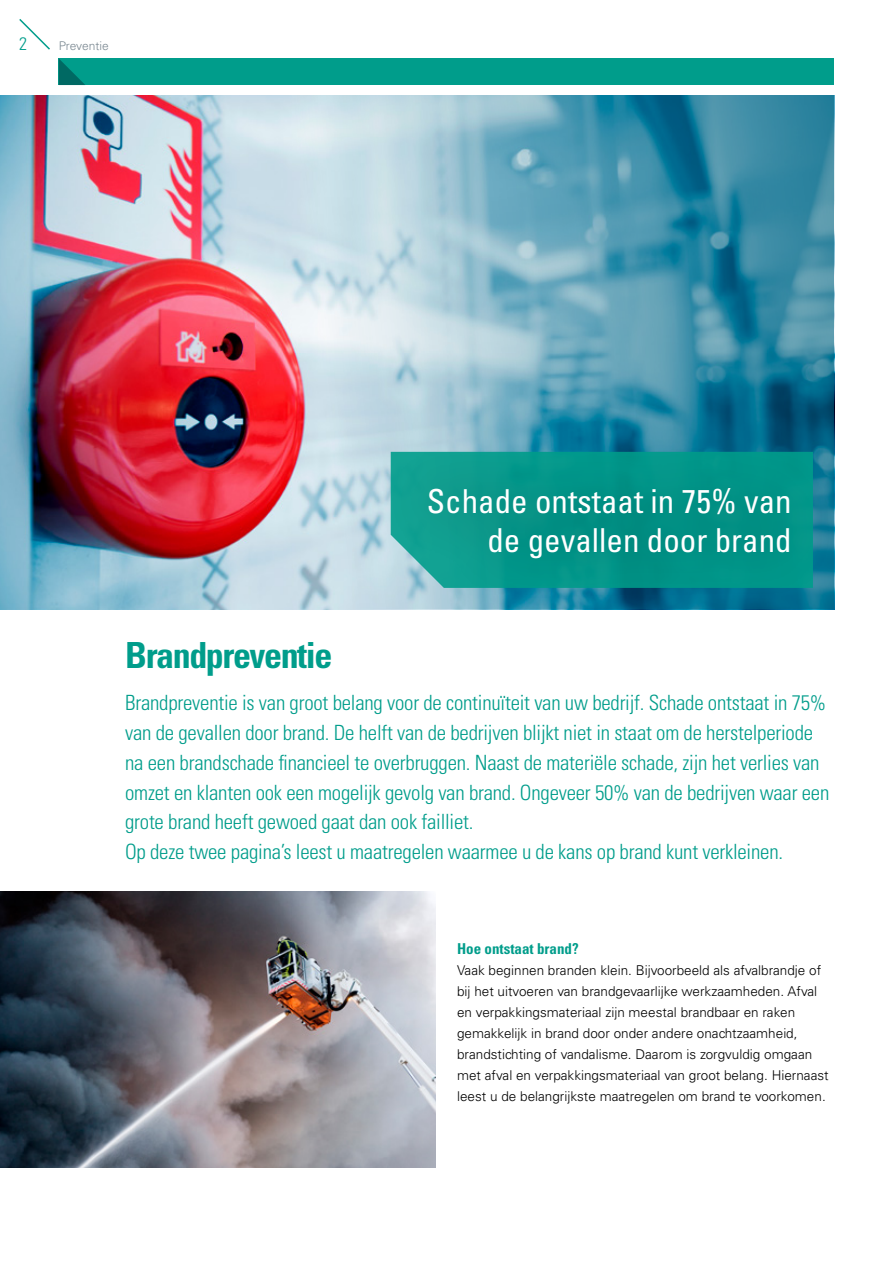
<style>
.page{position:relative;width:893px;height:1263px;background:#fff}
.page>*{position:absolute;margin:0;border:0;box-sizing:border-box;transform-origin:0 0}
.t1{font:700 condensed 36px "Univers LT Std";letter-spacing:-.04em;color:#009d8b}
.t2{font:condensed 33px/39.6px "Univers LT Std";color:#fff;text-align:right}
.t3{font:300 condensed 21px/29.7px "Univers LT Std";letter-spacing:-.01em;color:#009d8b}
.t4{font:300 condensed 18px "Univers LT Std";color:#009d8b}
.t5{font:700 condensed 15px "Univers LT Std";color:#009d8b}
.t6{font:300 13.5px/21px "Univers LT Std";color:#000}
.t7{font:300 12px "Univers LT Std";color:#7a8891}
</style>
<div class="page">
<img style="left:0;top:96px;width:834px;height:513px">
<img style="left:0;top:891px;width:436px;height:276px">
<div style="left:381px;top:439px;width:458px;height:167px;background:#000;opacity:.45"></div>
<div style="left:59px;top:58px;width:775px;height:27px;background:#009d8b"></div>
<svg style="left:59px;top:59px;width:26px;height:26px"></svg>
<svg style="left:19px;top:19px;width:31px;height:31px"></svg>
<p class="t4" style="left:19px;top:33px;width:9px">2</p>
<p class="t7" style="left:59px;top:38px;width:51px">Preventie</p>
<h2 class="t2" style="left:427px;top:481px;width:366px">Schade ontstaat in 75% van de gevallen door brand</h2>
<h1 class="t1" style="left:125px;top:633px;width:209px">Brandpreventie</h1>
<p class="t3" style="left:125px;top:688px;width:706px">Brandpreventie is van groot belang voor de continuïteit van uw bedrijf. Schade ontstaat in 75% van de gevallen door brand. De helft van de bedrijven blijkt niet in staat om de herstelperiode na een brandschade financieel te overbruggen. Naast de materiële schade, zijn het verlies van omzet en klanten ook een mogelijk gevolg van brand. Ongeveer 50% van de bedrijven waar een grote brand heeft gewoed gaat dan ook failliet.<br>Op deze twee pagina’s leest u maatregelen waarmee u de kans op brand kunt verkleinen.</p>
<p class="t5" style="left:457px;top:939px;width:123px">Hoe ontstaat brand?</p>
<p class="t6" style="left:457px;top:960px;width:373px">Vaak beginnen branden klein. Bijvoorbeeld als afvalbrandje of bij het uitvoeren van brandgevaarlijke werkzaamheden. Afval en verpakkingsmateriaal zijn meestal brandbaar en raken gemakkelijk in brand door onder andere onachtzaamheid, brandstichting of vandalisme. Daarom is zorgvuldig omgaan met afval en verpakkingsmateriaal van groot belang. Hiernaast leest u de belangrijkste maatregelen om brand te voorkomen.</p>
</div>
